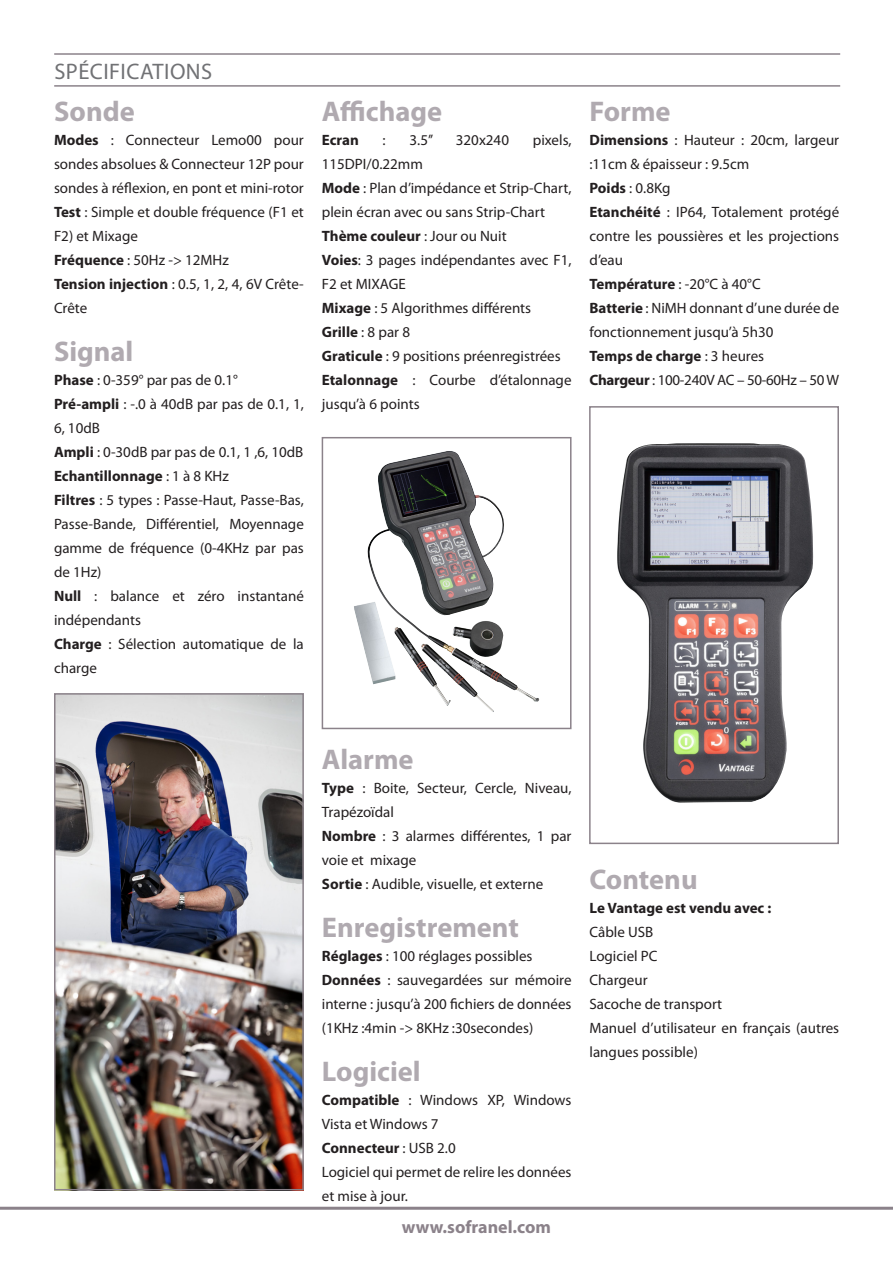
<style>
.page{position:relative;width:893px;height:1263px;background:#fff}
.page>*{position:absolute;margin:0;border:0;box-sizing:border-box;transform-origin:0 0}
.t1{font:700 28.5px "Myriad Pro";color:#b0aab0}
.t2{font:22.5px "Myriad Pro";letter-spacing:.02em;color:#717275}
.t3{font:700 18px "Myriad Pro";color:#8b828a}
.t4{font:15px/24px "Myriad Pro";color:#231f20}
.t5{font:700 15px "Myriad Pro";color:#231f20}
.t6{font:15px "Myriad Pro";letter-spacing:-.02em;color:#231f20}
.s1{font-weight:700}
.s2{font-weight:400}
</style>
<div class="page">
<hr style="left:0;top:1207px;width:893px;height:3px;background:#8b828a">
<hr style="left:54px;top:53px;width:786px;height:2px;background:#8b828a">
<hr style="left:54px;top:85px;width:786px;height:2px;background:#8b828a">
<img style="left:57px;top:696px;width:244px;height:491px">
<div style="left:54px;top:693px;width:250px;height:497px;border:2px solid #8b828a"></div>
<img style="left:366px;top:451px;width:174px;height:251px">
<div style="left:322px;top:437px;width:249px;height:292px;border:2px solid #8b828a"></div>
<img style="left:617px;top:443px;width:196px;height:360px">
<div style="left:589px;top:406px;width:250px;height:438px;border:2px solid #8b828a"></div>
<p class="t2" style="left:54px;top:57px;width:159px">SPÉCIFICATIONS</p>
<p class="t1" style="left:54px;top:93px;width:82px">Sonde</p>
<p class="t4" style="left:54px;top:128px;width:251px;text-align:justify"><span class="s1">Modes</span> : Connecteur Lemo00 pour sondes absolues &amp; Connecteur 12P pour sondes à réflexion, en pont et mini-rotor</p>
<p class="t4" style="left:54px;top:200px;width:251px"><span class="s1">Test</span> : Simple et double fréquence (F1 et<br>F2) et Mixage</p>
<p class="t4" style="left:54px;top:248px;width:176px"><span class="s1">Fréquence</span> : 50Hz -&gt; 12MHz</p>
<p class="t4" style="left:54px;top:272px;width:251px"><span class="s1">Tension injection</span> : 0.5, 1, 2, 4, 6V Crête-<br>Crête</p>
<p class="t1" style="left:54px;top:333px;width:81px">Signal</p>
<p class="t4" style="left:54px;top:368px;width:185px"><span class="s1">Phase</span> : 0-359° par pas de 0.1°</p>
<p class="t4" style="left:54px;top:392px;width:251px"><span class="s1">Pré-ampli</span> : -.0 à 40dB par pas de 0.1, 1,<br>6, 10dB</p>
<p class="t4" style="left:54px;top:440px;width:251px"><span class="s1">Ampli</span> : 0-30dB par pas de 0.1, 1 ,6, 10dB</p>
<p class="t5" style="left:54px;top:466px;width:176px">Echantillonnage <span class="s2">: 1 à 8 KHz</span></p>
<p class="t4" style="left:54px;top:488px;width:251px;text-align:justify"><span class="s1">Filtres</span> : 5 types : Passe-Haut, Passe-Bas, Passe-Bande, Différentiel, Moyennage gamme de fréquence (0-4KHz par pas de 1Hz)</p>
<p class="t4" style="left:54px;top:584px;width:251px"><span class="s1">Null</span> : balance et zéro instantané indépendants</p>
<p class="t4" style="left:54px;top:632px;width:251px"><span class="s1">Charge</span> : Sélection automatique de la charge</p>
<p class="t1" style="left:322px;top:93px;width:122px">Affichage</p>
<p class="t5" style="left:322px;top:130px;width:38px">Ecran</p>
<p class="t4" style="left:383px;top:128px;width:5px">:</p>
<p class="t4" style="left:410px;top:128px;width:25px">3.5’’</p>
<p class="t4" style="left:456px;top:128px;width:55px">320x240</p>
<p class="t4" style="left:533px;top:128px;width:40px">pixels,</p>
<p class="t4" style="left:322px;top:152px;width:102px">115DPI/0.22mm</p>
<p class="t4" style="left:322px;top:176px;width:251px"><span class="s1">Mode</span> : Plan d’impédance et Strip-Chart, plein écran avec ou sans Strip-Chart</p>
<p class="t5" style="left:322px;top:226px;width:186px">Thème couleur <span class="s2">: Jour ou Nuit</span></p>
<p class="t4" style="left:322px;top:248px;width:251px"><span class="s1">Voies</span>: 3 pages indépendantes avec F1,<br>F2 et MIXAGE</p>
<p class="t4" style="left:322px;top:296px;width:211px"><span class="s1">Mixage</span> : 5 Algorithmes différents</p>
<p class="t5" style="left:322px;top:322px;width:90px">Grille <span class="s2">: 8 par 8</span></p>
<p class="t4" style="left:322px;top:344px;width:240px"><span class="s1">Graticule</span> : 9 positions préenregistrées</p>
<p class="t4" style="left:322px;top:368px;width:251px"><span class="s1">Etalonnage</span> : Courbe d’étalonnage jusqu’à 6 points</p>
<p class="t1" style="left:589px;top:93px;width:83px">Forme</p>
<p class="t4" style="left:589px;top:128px;width:251px"><span class="s1">Dimensions</span> : Hauteur : 20cm, largeur :11cm &amp; épaisseur : 9.5cm</p>
<p class="t4" style="left:589px;top:176px;width:82px"><span class="s1">Poids</span> : 0.8Kg</p>
<p class="t4" style="left:589px;top:200px;width:251px;text-align:justify"><span class="s1">Etanchéité</span> : IP64, Totalement protégé contre les poussières et les projections d’eau</p>
<p class="t5" style="left:589px;top:274px;width:173px">Température <span class="s2">: -20°C à 40°C</span></p>
<p class="t4" style="left:589px;top:296px;width:251px"><span class="s1">Batterie</span> : NiMH donnant d’une durée de fonctionnement jusqu’à 5h30</p>
<p class="t5" style="left:589px;top:346px;width:176px">Temps de charge <span class="s2">: 3 heures</span></p>
<p class="t6" style="left:589px;top:371px;width:251px"><span class="s1">Chargeur</span> : 100-240V AC – 50-60Hz – 50 W</p>
<p class="t1" style="left:322px;top:741px;width:93px">Alarme</p>
<p class="t4" style="left:322px;top:776px;width:251px"><span class="s1">Type</span> : Boite, Secteur, Cercle, Niveau,<br>Trapézoïdal</p>
<p class="t4" style="left:322px;top:824px;width:251px"><span class="s1">Nombre</span> : 3 alarmes différentes, 1 par voie et mixage</p>
<p class="t4" style="left:322px;top:872px;width:223px"><span class="s1">Sortie</span> : Audible, visuelle, et externe</p>
<p class="t1" style="left:322px;top:909px;width:199px">Enregistrement</p>
<p class="t4" style="left:322px;top:944px;width:212px"><span class="s1">Réglages</span> : 100 réglages possibles</p>
<p class="t4" style="left:322px;top:968px;width:251px;text-align:justify"><span class="s1">Données</span> : sauvegardées sur mémoire interne : jusqu’à 200 fichiers de données (1KHz :4min -&gt; 8KHz :30secondes)</p>
<p class="t1" style="left:322px;top:1053px;width:100px">Logiciel</p>
<p class="t4" style="left:322px;top:1088px;width:251px"><span class="s1">Compatible</span> : Windows XP, Windows<br>Vista et Windows 7</p>
<p class="t5" style="left:322px;top:1138px;width:135px">Connecteur <span class="s2">: USB 2.0</span></p>
<p class="t4" style="left:322px;top:1160px;width:251px">Logiciel qui permet de relire les données</p>
<p class="t4" style="left:322px;top:1184px;width:88px">et mise à jour.</p>
<p class="t3" style="left:402px;top:1215px;width:151px">www.sofranel.com</p>
<p class="t1" style="left:589px;top:861px;width:110px">Contenu</p>
<p class="t5" style="left:589px;top:898px;width:183px">Le Vantage est vendu avec :</p>
<p class="t4" style="left:589px;top:920px;width:65px">Câble USB</p>
<p class="t4" style="left:589px;top:944px;width:70px">Logiciel PC</p>
<p class="t4" style="left:589px;top:968px;width:60px">Chargeur</p>
<p class="t4" style="left:589px;top:992px;width:134px">Sacoche de transport</p>
<p class="t4" style="left:589px;top:1016px;width:251px">Manuel d’utilisateur en français (autres langues possible)</p>
</div>
